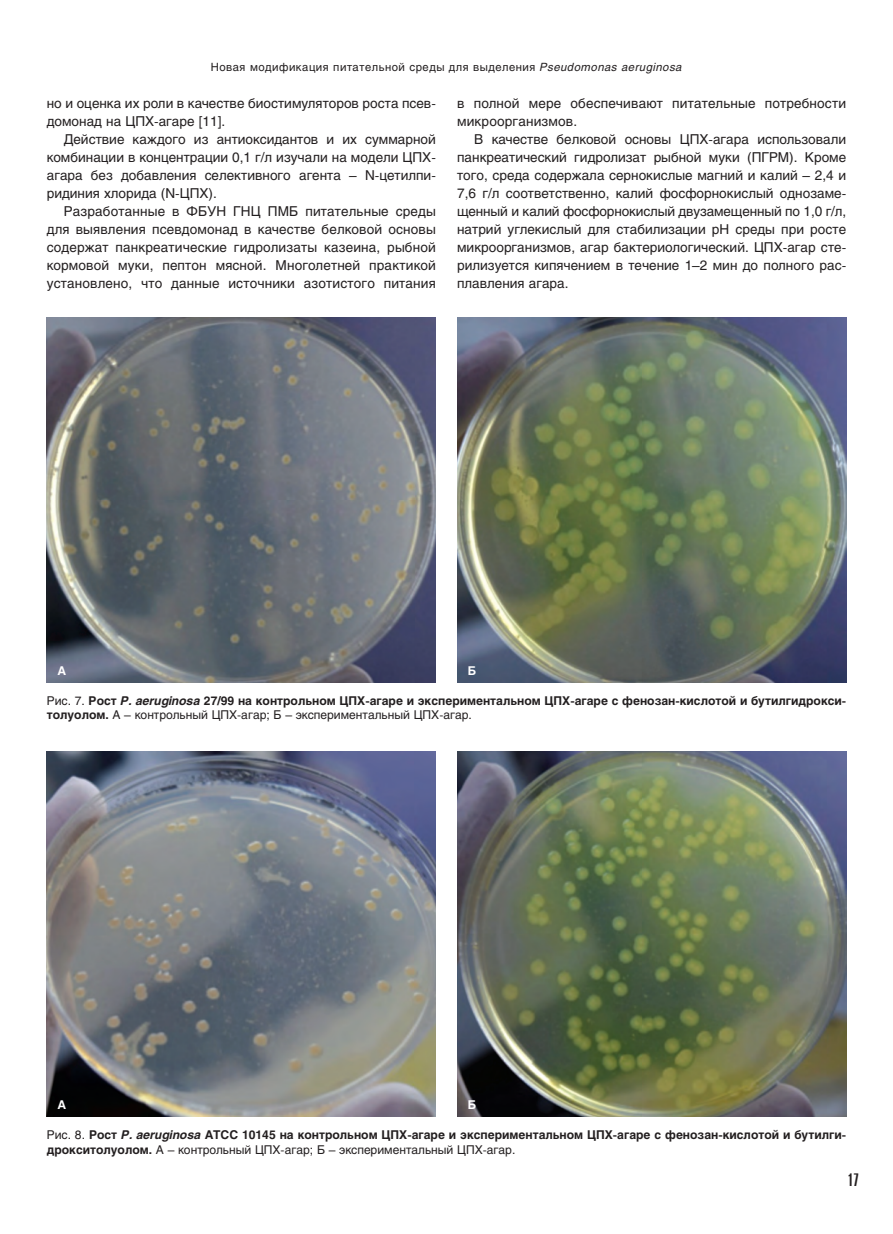
<style>
.page{position:relative;width:893px;height:1234px;background:#fff}
.page>*{position:absolute;margin:0;border:0;box-sizing:border-box;transform-origin:0 0}
.t1{font:18px "Compact C";color:#231f20}
.t2{font:13.5px/18px "Helios";color:#231f20;text-align:justify}
.t3{font:700 12px/14.4px "Helios";color:#231f20}
.t4{font:700 12px "Helios";color:#fff}
.t5{font:11.25px "Helios";letter-spacing:.045em;color:#231f20}
.s1{font-style:italic}
.s2{font-weight:400}
</style>
<div class="page">
<img style="left:47px;top:317px;width:389px;height:365px">
<img style="left:457px;top:317px;width:389px;height:365px">
<img style="left:47px;top:751px;width:389px;height:365px">
<img style="left:457px;top:751px;width:389px;height:365px">
<p class="t5" style="left:211px;top:60px;width:473px">Новая модификация питательной среды для выделения <span class="s1">Pseudomonas aeruginosa</span></p>
<p class="t2" style="left:47px;top:94px;width:391px">но и оценка их роли в качестве биостимуляторов роста псев&shy;домонад на ЦПХ-агаре [11].</p>
<p class="t2" style="left:47px;top:130px;width:391px;text-indent:17px">Действие каждого из антиоксидантов и их суммарной комбинации в концентрации 0,1 г/л изучали на модели ЦПХ&shy;агара без добавления селективного агента – N-цетилпи&shy;ридиния хлорида (N-ЦПХ).</p>
<p class="t2" style="left:47px;top:202px;width:391px;text-indent:17px">Разработанные в ФБУН ГНЦ ПМБ питательные среды для выявления псевдомонад в качестве белковой основы содержат панкреатические гидролизаты казеина, рыбной кормовой муки, пептон мясной. Многолетней практикой установлено, что данные источники азотистого питания</p>
<p class="t2" style="left:457px;top:94px;width:391px">в полной мере обеспечивают питательные потребности микроорганизмов.</p>
<p class="t2" style="left:457px;top:130px;width:391px;text-indent:17px">В качестве белковой основы ЦПХ-агара использовали панкреатический гидролизат рыбной муки (ПГРМ). Кроме того, среда содержала сернокислые магний и калий – 2,4 и 7,6 г/л соответственно, калий фосфорнокислый однозаме&shy;щенный и калий фосфорнокислый двузамещенный по 1,0 г/л, натрий углекислый для стабилизации рН среды при росте микроорганизмов, агар бактериологический. ЦПХ-агар сте&shy;рилизуется кипячением в течение 1–2 мин до полного рас&shy;плавления агара.</p>
<p class="t4" style="left:57px;top:663px;width:10px">А</p>
<p class="t4" style="left:468px;top:663px;width:10px">Б</p>
<p class="t3" style="left:47px;top:693px;width:801px"><span class="s2">Рис. 7.</span> Рост <span class="s1">P. aeruginosa</span> 27/99 на контрольном ЦПХ-агаре и экспериментальном ЦПХ-агаре с фенозан-кислотой и бутилгидрокси&shy;толуолом. <span class="s2">А – контрольный ЦПХ-агар; Б – экспериментальный ЦПХ-агар.</span></p>
<p class="t4" style="left:57px;top:1097px;width:10px">А</p>
<p class="t4" style="left:468px;top:1097px;width:10px">Б</p>
<p class="t3" style="left:47px;top:1127px;width:801px"><span class="s2">Рис. 8.</span> Рост <span class="s1">P. aeruginosa</span> ATCC 10145 на контрольном ЦПХ-агаре и экспериментальном ЦПХ-агаре с фенозан-кислотой и бутилги&shy;дрокситолуолом. <span class="s2">А – контрольный ЦПХ-агар; Б – экспериментальный ЦПХ-агар.</span></p>
<h1 class="t1" style="left:848px;top:1170px;width:13px">17</h1>
</div>
